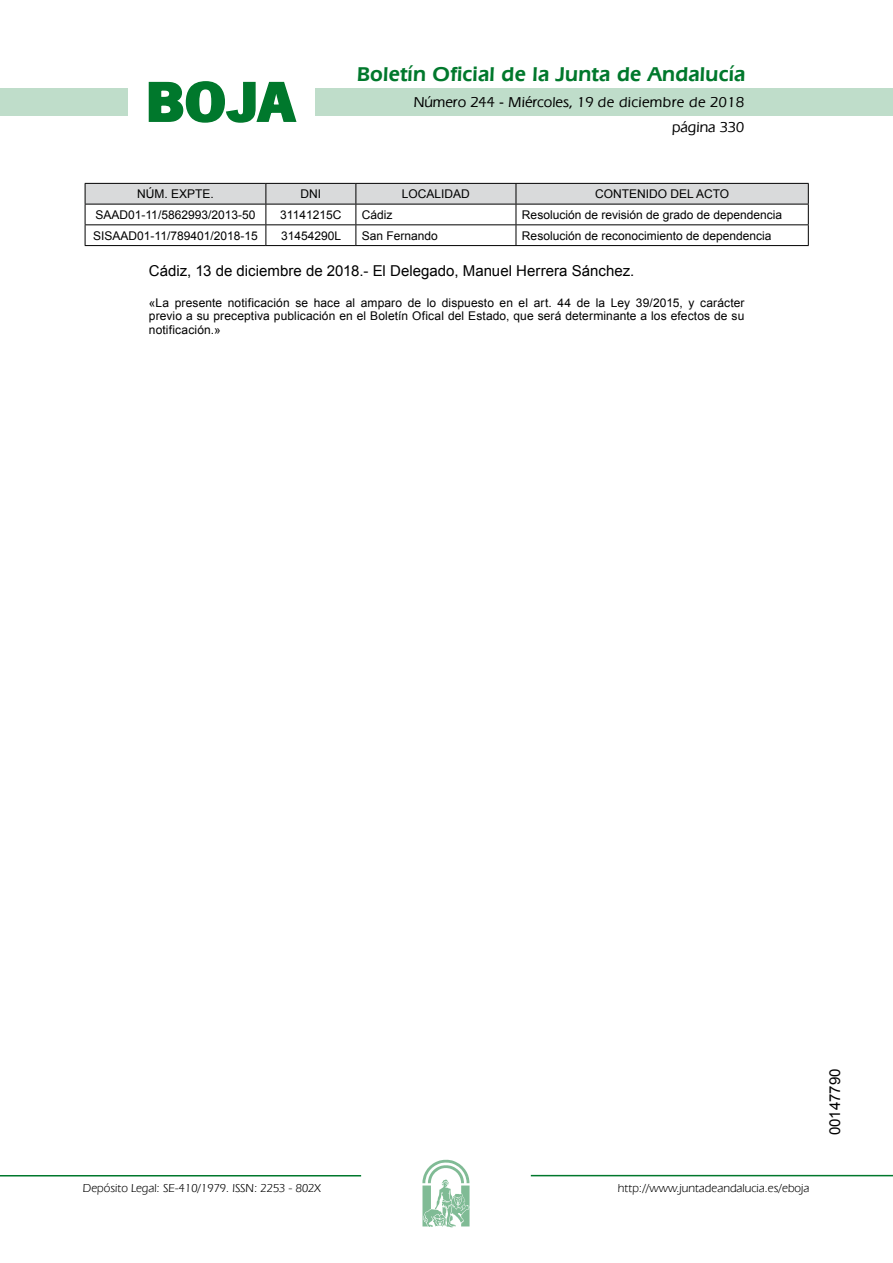
<style>
.page{position:relative;width:893px;height:1263px;background:#fff}
.page>*{position:absolute;margin:0;border:0;box-sizing:border-box;transform-origin:0 0}
.t1{font:700 57.75px "News Got T";color:#00782c;scale:1.14 1}
.t2{font:600 21px "Eras IT Cby BT";letter-spacing:.01em;color:#00782c}
.t3{font:15px "Arial";color:#000}
.t4{font:500 15px/24.5px "Eras IT Cby BT";color:#000;text-align:right}
.t5{font:12px/13.5px "Arial";color:#000;text-align:justify}
.t6{font:12px "Eras IT Cby BT";color:#000}
</style>
<div class="page">
<div style="left:315px;top:88px;width:577px;height:28px;background:#bfddca"></div>
<div style="left:0;top:88px;width:128px;height:28px;background:#bfddca"></div>
<hr style="left:0;top:1175px;width:361px;height:2px;background:#00782c">
<svg style="left:422px;top:1159px;width:47px;height:68px"></svg>
<hr style="left:531px;top:1175px;width:361px;height:1px;background:#00782c">
<svg style="left:148px;top:81px;width:149px;height:42px"></svg>
<svg style="left:85px;top:183px;width:723px;height:62px"></svg>
<hr style="left:85px;top:245px;width:181px;height:1px;background:#000">
<hr style="left:266px;top:245px;width:90px;height:1px;background:#000">
<hr style="left:356px;top:245px;width:160px;height:1px;background:#000">
<hr style="left:516px;top:245px;width:292px;height:1px;background:#000">
<h1 class="t1" style="left:145px;top:68px;width:133px">BOJA</h1>
<h2 class="t2" style="left:357px;top:62px;width:390px">Boletín Oficial de la Junta de Andalucía</h2>
<p class="t4" style="left:414px;top:90px;width:332px">Número 244 - Miércoles, 19 de diciembre de 2018 página 330</p>
<p class="t5" style="left:137px;top:187px;width:78px">NÚM. EXPTE.</p>
<p class="t5" style="left:300px;top:187px;width:22px">DNI</p>
<p class="t5" style="left:402px;top:187px;width:70px">LOCALIDAD</p>
<p class="t5" style="left:595px;top:187px;width:136px">CONTENIDO DEL ACTO</p>
<p class="t5" style="left:95px;top:208px;width:161px">SAAD01-11/5862993/2013-50</p>
<p class="t5" style="left:280px;top:208px;width:63px">31141215C</p>
<p class="t5" style="left:362px;top:208px;width:32px">Cádiz</p>
<p class="t5" style="left:522px;top:208px;width:262px">Resolución de revisión de grado de dependencia</p>
<p class="t5" style="left:93px;top:229px;width:166px">SISAAD01-11/789401/2018-15</p>
<p class="t5" style="left:281px;top:229px;width:62px">31454290L</p>
<p class="t5" style="left:362px;top:229px;width:78px">San Fernando</p>
<p class="t5" style="left:522px;top:229px;width:251px">Resolución de reconocimiento de dependencia</p>
<p class="t3" style="left:149px;top:261px;width:487px">Cádiz, 13 de diciembre de 2018.- El Delegado, Manuel Herrera Sánchez.</p>
<p class="t5" style="left:149px;top:296px;width:597px">«La presente notificación se hace al amparo de lo dispuesto en el art. 44 de la Ley 39/2015, y carácter previo a su preceptiva publicación en el Boletín Ofical del Estado, que será determinante a los efectos de su notificación.»</p>
<p class="t6" style="left:83px;top:1181px;width:239px">Depósito Legal: SE-410/1979. ISSN: 2253 - 802X</p>
<p class="t6" style="left:618px;top:1181px;width:193px">http://www.juntadeandalucia.es/eboja</p>
<p class="t3" style="left:825px;top:1135px;width:68px;rotate:-90deg">00147790</p>
</div>
